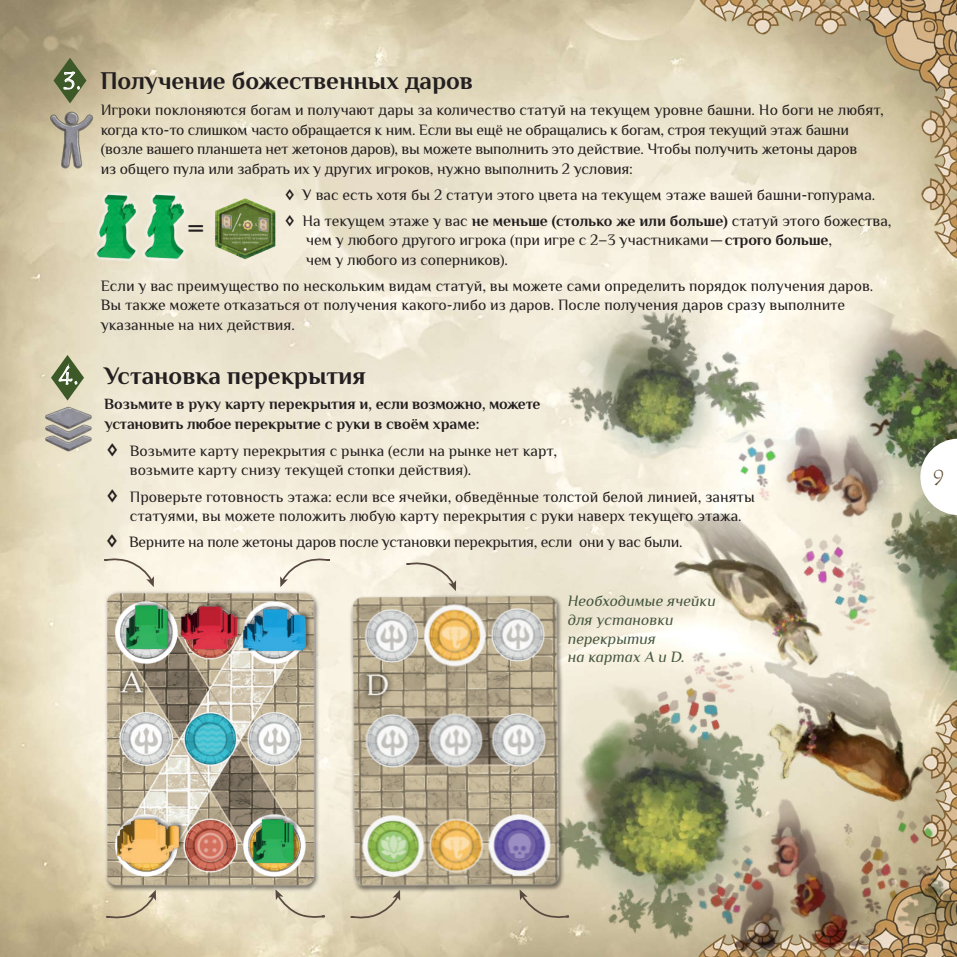
<style>
.page{position:relative;width:957px;height:957px;background:#fff}
.page>*{position:absolute;margin:0;border:0;box-sizing:border-box;transform-origin:0 0}
.t1{font:700 26.25px "Philosopher";color:#231f20}
.t2{font:700 25px "Philosopher";color:#231f20}
.t3{font:21.25px "Tempus Sans ITC";color:#625036}
.t4{font:15.62px/19.4px "Philosopher";color:#231f20}
.t5{font:700 15.62px/19.4px "Philosopher";color:#231f20}
.t6{font:15.62px "Philosopher";letter-spacing:-.02em;color:#231f20}
.t7{font:italic 15.62px/18.8px "Philosopher";color:rgb(25 48 24/.8)}
.s1{font-family:"Tempus Sans ITC";font-weight:400;color:#fff}
.s2{font-family:"Franklin Gothic Heavy ITC";font-size:15px}
.s3{font-weight:700}
.s4{font-family:"Franklin Gothic Heavy ITC";font-size:17.5px}
</style>
<div class="page">
<img style="left:0;top:0;width:684px;height:957px">
<img style="left:684px;top:0;width:273px;height:184px">
<img style="left:0;top:0;width:5px;height:495px">
<img style="left:0;top:786px;width:170px;height:171px">
<img style="left:425px;top:184px;width:532px;height:773px">
<svg style="left:53px;top:58px;width:34px;height:45px;background:#848963"></svg>
<svg style="left:51px;top:355px;width:33px;height:45px"></svg>
<img style="left:39px;top:400px;width:60px;height:57px">
<img style="left:44px;top:103px;width:54px;height:73px">
<img style="left:92px;top:193px;width:48px;height:67px">
<img style="left:140px;top:193px;width:49px;height:67px">
<img style="left:207px;top:191px;width:76px;height:75px">
<img style="left:97px;top:583px;width:226px;height:312px">
<div style="left:244px;top:602px;width:61px;height:61px;border:4px solid #fff;border-radius:50%"></div>
<div style="left:116px;top:602px;width:61px;height:61px;border:4px solid #fff;border-radius:50%"></div>
<img style="left:240px;top:602px;width:73px;height:52px">
<img style="left:243px;top:609px;width:63px;height:41px">
<img style="left:178px;top:599px;width:65px;height:53px">
<img style="left:182px;top:606px;width:54px;height:43px">
<img style="left:116px;top:866px;width:60px;height:10px">
<img style="left:243px;top:815px;width:61px;height:61px">
<img style="left:114px;top:812px;width:72px;height:54px">
<img style="left:118px;top:820px;width:61px;height:42px">
<img style="left:249px;top:813px;width:52px;height:53px">
<img style="left:253px;top:820px;width:41px;height:42px">
<img style="left:123px;top:598px;width:52px;height:54px">
<img style="left:127px;top:606px;width:40px;height:42px">
<img style="left:343px;top:586px;width:226px;height:309px">
<svg style="left:99px;top:557px;width:55px;height:30px;background:#ece4d4"></svg>
<svg style="left:275px;top:889px;width:55px;height:30px;background:#ddd4bb"></svg>
<svg style="left:101px;top:889px;width:55px;height:30px;background:#d5c8a7"></svg>
<svg style="left:280px;top:557px;width:55px;height:30px;background:#ede6d7"></svg>
<svg style="left:519px;top:889px;width:55px;height:30px;background:#cabca0"></svg>
<svg style="left:345px;top:890px;width:55px;height:30px;background:#d4c9ae"></svg>
<svg style="left:401px;top:561px;width:55px;height:30px;background:#e7e0cf"></svg>
<svg style="left:920px;top:439px;width:37px;height:76px"></svg>
<h2 class="t2" style="left:63px;top:64px;width:411px"><span class="s1">3.</span> Получение божественных даров</h2>
<p class="t4" style="left:101px;top:101px;width:784px">Игроки поклоняются богам и получают дары за количество статуй на текущем уровне башни. Но боги не любят, когда кто-то слишком часто обращается к ним. Если вы ещё не обращались к богам, строя текущий этаж башни (возле вашего планшета нет жетонов даров), вы можете выполнить это действие. Чтобы получить жетоны даров<br>из общего пула или забрать их у других игроков, нужно выполнить 2 условия:</p>
<p class="t4" style="left:284px;top:182px;width:608px;line-height:26.2px"><span class="s2">◊</span> У вас есть хотя бы 2 статуи этого цвета на текущем этаже вашей башни-гопурама.<br><span class="s2">◊</span> На текущем этаже у вас <span class="s3">не меньше (столько же или больше)</span> статуй этого божества,</p>
<p class="t4" style="left:306px;top:231px;width:528px">чем у любого другого игрока (при игре с 2–3 участниками — <span class="s3">строго больше</span>, чем у любого из соперников).</p>
<p class="t4" style="left:101px;top:276px;width:774px">Если у вас преимущество по нескольким видам статуй, вы можете сами определить порядок получения даров.<br>Вы также можете отказаться от получения какого-либо из даров. После получения даров сразу выполните указанные на них действия.</p>
<h2 class="t2" style="left:59px;top:359px;width:308px"><span class="s1">4.</span> Установка перекрытия</h2>
<p class="t5" style="left:104px;top:394px;width:438px">Возьмите в руку карту перекрытия и, если возможно, можете установить любое перекрытие с руки в своём храме:</p>
<p class="t4" style="left:130px;top:441px;width:429px;text-indent:-24px"><span class="s4">◊</span> Возьмите карту перекрытия с рынка (если на рынке нет карт, возьмите карту снизу текущей стопки действия).</p>
<p class="t4" style="left:130px;top:487px;width:626px;text-indent:-24px"><span class="s4">◊</span> Проверьте готовность этажа: если все ячейки, обведённые толстой белой линией, заняты статуями, вы можете положить любую карту перекрытия с руки наверх текущего этажа.</p>
<p class="t6" style="left:106px;top:532px;width:578px"><span class="s4">◊</span> Верните на поле жетоны даров после установки перекрытия, если они у вас были.</p>
<h1 class="t1" style="left:187px;top:214px;width:19px">=</h1>
<p class="t7" style="left:568px;top:591px;width:149px">Необходимые ячейки для установки перекрытия<br>на картах A и D.</p>
<h3 class="t3" style="left:933px;top:464px;width:12px">9</h3>
</div>
